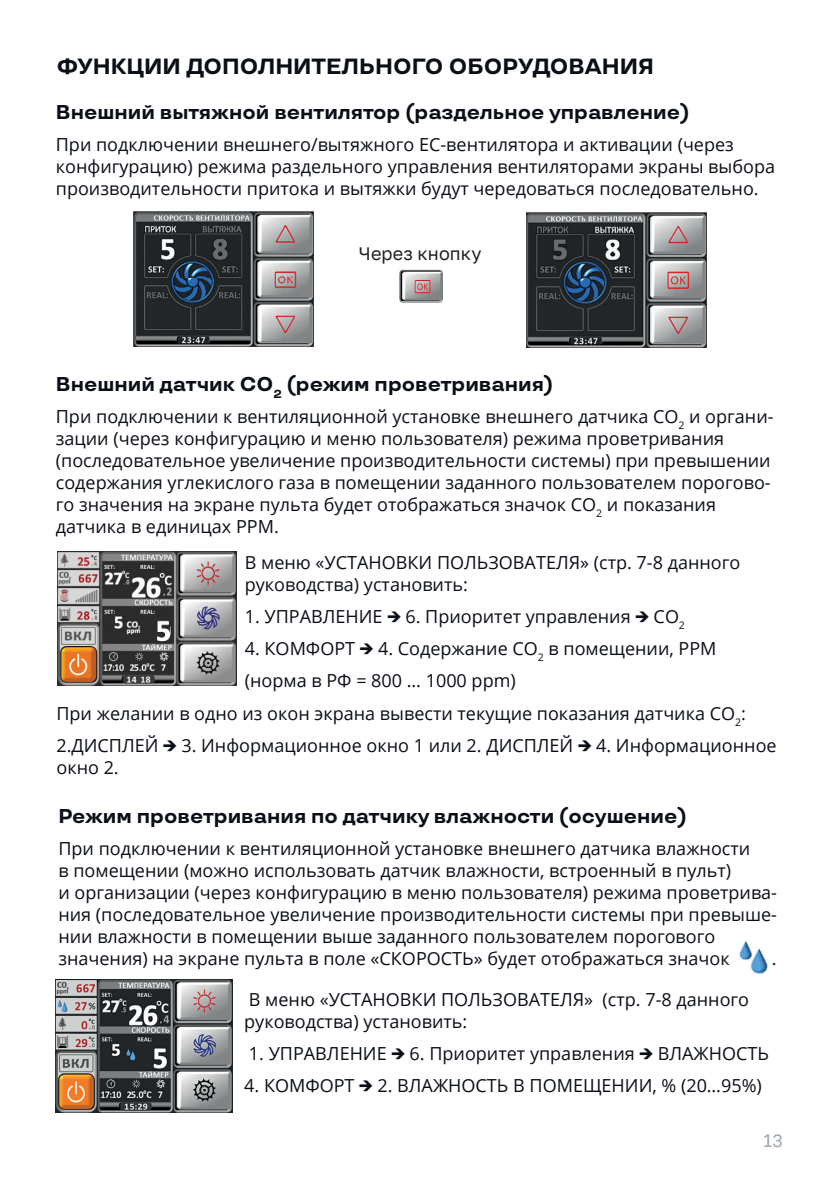
<style>
.page{position:relative;width:840px;height:1191px;background:#fff}
.page>*{position:absolute;margin:0;border:0;box-sizing:border-box;transform-origin:0 0}
.t1{font:700 22px "TT Travels";color:#0a0e16}
.t2{font:700 20px "TT Travels";color:#0a0e16}
.t3{font:18px/22px "Open Sans";color:#0a0e16}
.t4{font:18px "Golos Text";letter-spacing:.005em;color:#231f20}
.t5{font:18px "Golos Text";color:#a1a8ae}
.s1{font-family:"Golos Text";font-weight:700}
</style>
<div class="page">
<img style="left:526px;top:212px;width:179px;height:135px">
<img style="left:133px;top:212px;width:180px;height:134px">
<img style="left:399px;top:270px;width:43px;height:32px">
<img style="left:55px;top:979px;width:178px;height:133px">
<img style="left:739px;top:941px;width:29px;height:33px">
<img style="left:57px;top:551px;width:179px;height:134px">
<p class="t1" style="left:57px;top:53px;width:598px">ФУНКЦИИ ДОПОЛНИТЕЛЬНОГО ОБОРУДОВАНИЯ</p>
<p class="t2" style="left:56px;top:100px;width:634px">Внешний вытяжной вентилятор (раздельное управление)</p>
<p class="t3" style="left:56px;top:133px;width:720px">При подключении внешнего/вытяжного ЕС-вентилятора и активации (через конфигурацию) режима раздельного управления вентиляторами экраны выбора производительности притока и вытяжки будут чередоваться последовательно.</p>
<p class="t4" style="left:359px;top:243px;width:124px">Через кнопку</p>
<p class="t2" style="left:56px;top:372px;width:498px">Внешний датчик CO<sub>2</sub> (режим проветривания)</p>
<p class="t3" style="left:56px;top:405px;width:718px">При подключении к вентиляционной установке внешнего датчика СО<sub>2</sub> и органи&shy;зации (через конфигурацию и меню пользователя) режима проветривания (последовательное увеличение производительности системы) при превышении содержания углекислого газа в помещении заданного пользователем порогово&shy;го значения на экране пульта будет отображаться значок СО<sub>2</sub> и показания датчика в единицах PPM.</p>
<p class="t3" style="left:245px;top:551px;width:497px">В меню «УСТАНОВКИ ПОЛЬЗОВАТЕЛЯ» (стр. 7-8 данного руководства) установить:</p>
<p class="t3" style="left:245px;top:605px;width:441px">1. УПРАВЛЕНИЕ <span class="s1">→</span> 6. Приоритет управления <span class="s1">→</span> СО<sub>2</sub></p>
<p class="t3" style="left:245px;top:637px;width:473px">4. КОМФОРТ <span class="s1">→</span> 4. Содержание СО<sub>2</sub> в помещении, PPM</p>
<p class="t3" style="left:245px;top:669px;width:272px">(норма в РФ = 800 … 1000 ppm)</p>
<p class="t3" style="left:56px;top:702px;width:690px">При желании в одно из окон экрана вывести текущие показания датчика СО<sub>2</sub>:</p>
<p class="t3" style="left:56px;top:734px;width:721px">2.ДИСПЛЕЙ <span class="s1">→</span> 3. Информационное окно 1 или 2. ДИСПЛЕЙ <span class="s1">→</span> 4. Информационное</p>
<p class="t3" style="left:56px;top:756px;width:64px">окно 2.</p>
<p class="t2" style="left:58px;top:804px;width:629px">Режим проветривания по датчику влажности (осушение)</p>
<p class="t3" style="left:58px;top:837px;width:719px">При подключении к вентиляционной установке внешнего датчика влажности<br>в помещении (можно использовать датчик влажности, встроенный в пульт)<br>и организации (через конфигурацию в меню пользователя) режима проветрива&shy;ния (последовательное увеличение производительности системы при превыше&shy;нии влажности в помещении выше заданного пользователем порогового значения) на экране пульта в поле «СКОРОСТЬ» будет отображаться значок</p>
<p class="t3" style="left:771px;top:947px;width:6px">.</p>
<p class="t3" style="left:244px;top:988px;width:506px">В меню «УСТАНОВКИ ПОЛЬЗОВАТЕЛЯ» (стр. 7-8 данного руководства) установить:</p>
<p class="t3" style="left:249px;top:1042px;width:521px">1. УПРАВЛЕНИЕ <span class="s1">→</span> 6. Приоритет управления <span class="s1">→</span> ВЛАЖНОСТЬ</p>
<p class="t3" style="left:244px;top:1074px;width:519px">4. КОМФОРТ <span class="s1">→</span> 2. ВЛАЖНОСТЬ В ПОМЕЩЕНИИ, % (20…95%)</p>
<p class="t5" style="left:763px;top:1130px;width:21px">13</p>
</div>
